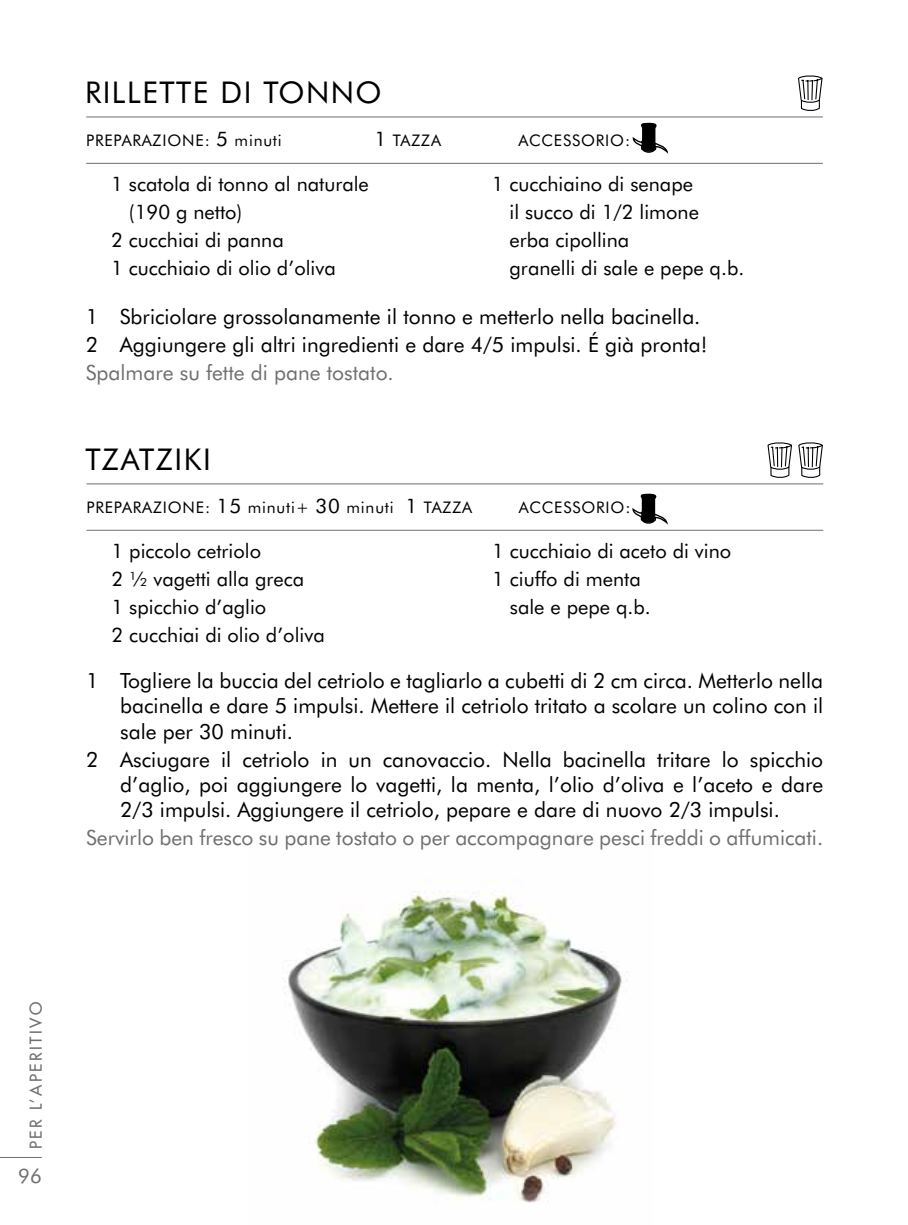
<style>
.page{position:relative;width:908px;height:1225px;background:#fff}
.page>*{position:absolute;margin:0;border:0;box-sizing:border-box;transform-origin:0 0}
.t1{font:30px "Futura BT";letter-spacing:.05em;color:#000}
.t2{font:21px/25.2px "Futura BT";color:#000;text-align:justify}
.t3{font:21px "Futura BT";color:#706f6f}
.t4{font:20px/28px "Futura BT";color:#000}
.t5{font:20px "Futura BT";color:#706f6f}
.t6{font:16px "Futura BT";letter-spacing:.05em;color:#000}
.t7{font:16px "Futura";letter-spacing:.15em;color:#706f6f}
.s1{font-size:20px}
</style>
<div class="page">
<img style="left:284px;top:880px;width:344px;height:323px">
<svg style="left:767px;top:442px;width:56px;height:36px"></svg>
<hr style="left:86px;top:483px;width:736px;height:1px;background:#706f6f">
<hr style="left:86px;top:530px;width:736px;height:1px;background:#706f6f">
<hr style="left:0;top:1157px;width:42px;height:1px;background:#706f6f">
<svg style="left:631px;top:493px;width:36px;height:38px"></svg>
<svg style="left:798px;top:75px;width:25px;height:36px"></svg>
<hr style="left:86px;top:116px;width:736px;height:1px;background:#706f6f">
<hr style="left:86px;top:163px;width:736px;height:1px;background:#706f6f">
<svg style="left:631px;top:122px;width:37px;height:42px"></svg>
<h1 class="t1" style="left:85px;top:74px;width:298px">RILLETTE DI TONNO</h1>
<p class="t6" style="left:86px;top:130px;width:197px">PREPARAZIONE: <span class="s1">5</span> minuti</p>
<p class="t6" style="left:374px;top:130px;width:68px"><span class="s1">1</span> TAZZA</p>
<p class="t6" style="left:518px;top:130px;width:113px">ACCESSORIO:</p>
<p class="t4" style="left:111px;top:170px;width:259px">1 scatola di tonno al naturale</p>
<p class="t4" style="left:129px;top:198px;width:115px">(190 g netto)</p>
<p class="t4" style="left:111px;top:226px;width:174px">2 cucchiai di panna</p>
<p class="t4" style="left:111px;top:254px;width:226px">1 cucchiaio di olio d’oliva</p>
<p class="t4" style="left:509px;top:170px;width:236px;text-indent:-18px">1 cucchiaino di senape<br>il succo di 1/2 limone<br>erba cipollina<br>granelli di sale e pepe q.b.</p>
<p class="t2" style="left:86px;top:302px;width:623px;line-height:28px">1 Sbriciolare grossolanamente il tonno e metterlo nella bacinella.<br>2 Aggiungere gli altri ingredienti e dare 4/5 impulsi. É già pronta!</p>
<p class="t3" style="left:86px;top:360px;width:309px">Spalmare su fette di pane tostato.</p>
<h1 class="t1" style="left:85px;top:441px;width:127px">TZATZIKI</h1>
<p class="t6" style="left:86px;top:497px;width:387px">PREPARAZIONE: <span class="s1">15</span> minuti+ <span class="s1">30</span> minuti <span class="s1">1</span> TAZZA</p>
<p class="t6" style="left:518px;top:497px;width:113px">ACCESSORIO:</p>
<p class="t4" style="left:111px;top:536px;width:214px">1 piccolo cetriolo<br>2 ½ vagetti alla greca<br>1 spicchio d’aglio<br>2 cucchiai di olio d’oliva</p>
<p class="t4" style="left:492px;top:536px;width:240px">1 cucchiaio di aceto di vino</p>
<p class="t4" style="left:492px;top:564px;width:150px">1 ciuffo di menta</p>
<p class="t4" style="left:509px;top:592px;width:142px">sale e pepe q.b.</p>
<p class="t2" style="left:120px;top:668px;width:704px;text-indent:-34px">1 Togliere la buccia del cetriolo e tagliarlo a cubetti di 2 cm circa. Metterlo nella bacinella e dare 5 impulsi. Mettere il cetriolo tritato a scolare un colino con il sale per 30 minuti.</p>
<p class="t2" style="left:120px;top:746px;width:704px;text-indent:-34px">2 Asciugare il cetriolo in un canovaccio. Nella bacinella tritare lo spicchio d’aglio, poi aggiungere lo vagetti, la menta, l’olio d’oliva e l’aceto e dare 2/3 impulsi. Aggiungere il cetriolo, pepare e dare di nuovo 2/3 impulsi.</p>
<p class="t3" style="left:86px;top:825px;width:738px">Servirlo ben fresco su pane tostato o per accompagnare pesci freddi o affumicati.</p>
<p class="t7" style="left:25px;top:1149px;width:148px;rotate:-90deg">PER L’APERITIVO</p>
<p class="t5" style="left:18px;top:1163px;width:25px">96</p>
</div>
